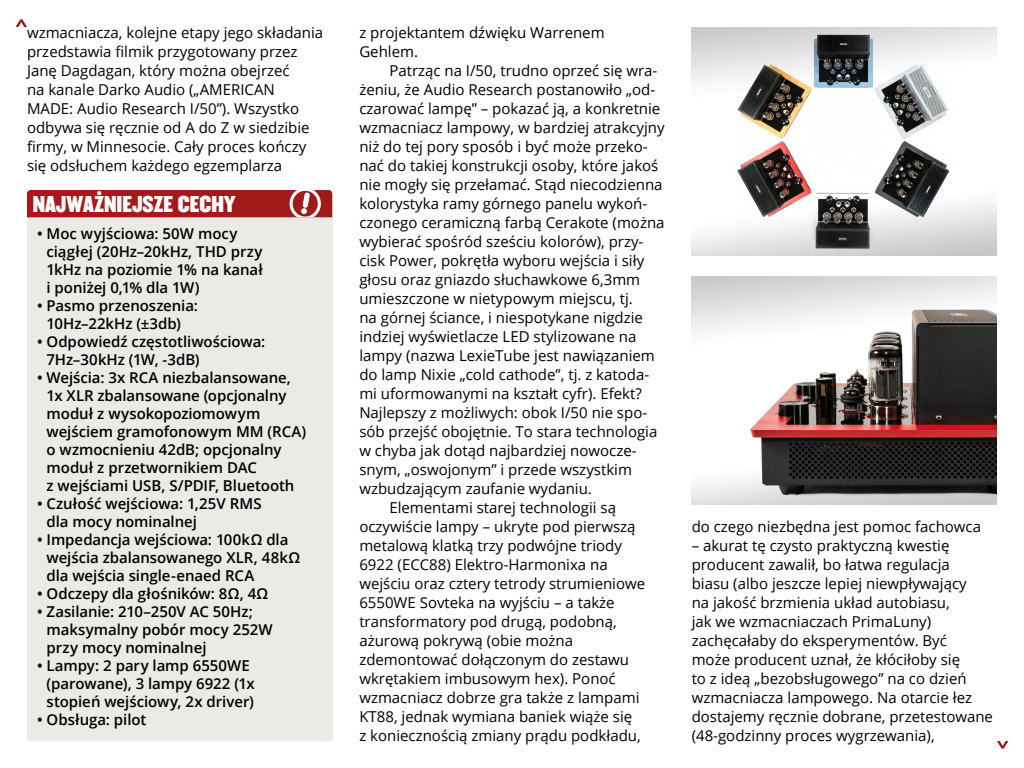
<style>
.page{position:relative;width:1024px;height:768px;background:#fff}
.page>*{position:absolute;margin:0;border:0;box-sizing:border-box;transform-origin:0 0}
.t1{font:20px "Champion Middleweight";color:#fff}
.t2{font:15px/19px "Open Sans";color:#000}
.t3{font:600 15px/18px "Open Sans";letter-spacing:-.005em;color:#000}
</style>
<div class="page">
<svg style="left:997px;top:741px;width:11px;height:8px"></svg>
<svg style="left:16px;top:19px;width:11px;height:8px"></svg>
<div style="left:27px;top:217px;width:305px;height:524px;background:#ebeae7"></div>
<div style="left:27px;top:190px;width:305px;height:27px;background:#a6191a"></div>
<img style="left:692px;top:27px;width:305px;height:229px">
<img style="left:692px;top:276px;width:305px;height:229px">
<p class="t2" style="left:27px;top:23px;width:298px">wzmacniacza, kolejne etapy jego składania przedstawia filmik przygotowany przez Janę Dagdagan, który można obejrzeć<br>na kanale Darko Audio („AMERICAN MADE: Audio Research I/50”). Wszystko odbywa się ręcznie od A do Z w siedzibie firmy, w Minnesocie. Cały proces kończy się odsłuchem każdego egzemplarza</p>
<p class="t2" style="left:359px;top:23px;width:247px">z projektantem dźwięku Warrenem<br>Gehlem.</p>
<p class="t2" style="left:389px;top:61px;width:270px">Patrząc na I/50, trudno oprzeć się wra-</p>
<p class="t2" style="left:359px;top:80px;width:297px">żeniu, że Audio Research postanowiło „od-</p>
<p class="t2" style="left:359px;top:99px;width:303px">czarować lampę” – pokazać ją, a konkretnie</p>
<p class="t2" style="left:359px;top:118px;width:307px">wzmacniacz lampowy, w bardziej atrakcyjny</p>
<p class="t2" style="left:359px;top:137px;width:290px">niż do tej pory sposób i być może przeko-</p>
<p class="t2" style="left:359px;top:156px;width:301px">nać do takiej konstrukcji osoby, które jakoś</p>
<p class="t2" style="left:359px;top:175px;width:305px">nie mogły się przełamać. Stąd niecodzienna</p>
<p class="t2" style="left:359px;top:194px;width:289px">kolorystyka ramy górnego panelu wykoń-</p>
<p class="t2" style="left:359px;top:213px;width:307px">czonego ceramiczną farbą Cerakote (można</p>
<p class="t2" style="left:359px;top:232px;width:286px">wybierać spośród sześciu kolorów), przy-</p>
<p class="t2" style="left:359px;top:251px;width:286px">cisk Power, pokrętła wyboru wejścia i siły</p>
<p class="t2" style="left:359px;top:270px;width:282px">głosu oraz gniazdo słuchawkowe 6,3mm</p>
<p class="t2" style="left:359px;top:289px;width:275px">umieszczone w nietypowym miejscu, tj.</p>
<p class="t2" style="left:359px;top:308px;width:285px">na górnej ściance, i niespotykane nigdzie</p>
<p class="t2" style="left:359px;top:327px;width:279px">indziej wyświetlacze LED stylizowane na</p>
<p class="t2" style="left:359px;top:346px;width:297px">lampy (nazwa LexieTube jest nawiązaniem</p>
<p class="t2" style="left:359px;top:365px;width:291px">do lamp Nixie „cold cathode”, tj. z katoda-</p>
<p class="t2" style="left:359px;top:384px;width:284px">mi uformowanymi na kształt cyfr). Efekt?</p>
<p class="t2" style="left:359px;top:403px;width:289px">Najlepszy z możliwych: obok I/50 nie spo-</p>
<p class="t2" style="left:359px;top:422px;width:300px">sób przejść obojętnie. To stara technologia</p>
<p class="t2" style="left:359px;top:441px;width:279px">w chyba jak dotąd najbardziej nowocze-</p>
<p class="t2" style="left:359px;top:460px;width:274px">snym, „oswojonym” i przede wszystkim</p>
<p class="t2" style="left:359px;top:479px;width:234px">wzbudzającym zaufanie wydaniu.</p>
<p class="t2" style="left:389px;top:498px;width:228px">Elementami starej technologii są</p>
<p class="t2" style="left:359px;top:517px;width:278px">oczywiście lampy – ukryte pod pierwszą</p>
<p class="t2" style="left:359px;top:536px;width:264px">metalową klatką trzy podwójne triody</p>
<p class="t2" style="left:359px;top:555px;width:250px">6922 (ECC88) Elektro-Harmonixa na</p>
<p class="t2" style="left:359px;top:574px;width:287px">wejściu oraz cztery tetrody strumieniowe</p>
<p class="t2" style="left:359px;top:593px;width:257px">6550WE Sovteka na wyjściu – a także</p>
<p class="t2" style="left:359px;top:612px;width:259px">transformatory pod drugą, podobną,</p>
<p class="t2" style="left:359px;top:631px;width:215px">ażurową pokrywą (obie można</p>
<p class="t2" style="left:359px;top:650px;width:271px">zdemontować dołączonym do zestawu</p>
<p class="t2" style="left:359px;top:669px;width:258px">wkrętakiem imbusowym hex). Ponoć</p>
<p class="t2" style="left:359px;top:688px;width:282px">wzmacniacz dobrze gra także z lampami</p>
<p class="t2" style="left:359px;top:707px;width:274px">KT88, jednak wymiana baniek wiąże się</p>
<p class="t2" style="left:359px;top:726px;width:283px">z koniecznością zmiany prądu podkładu,</p>
<h1 class="t1" style="left:33px;top:187px;width:205px">NAJWAŻNIEJSZE CECHY</h1>
<p class="t3" style="left:47px;top:224px;width:218px;text-indent:-10px">• Moc wyjściowa: 50W mocy ciągłej (20Hz–20kHz, THD przy<br>1kHz na poziomie 1% na kanał i poniżej 0,1% dla 1W)</p>
<p class="t3" style="left:37px;top:296px;width:162px;text-align:center">• Pasmo przenoszenia:<br>10Hz–22kHz (±3db)</p>
<p class="t3" style="left:47px;top:332px;width:220px;text-indent:-10px">• Odpowiedź częstotliwościowa:<br>7Hz–30kHz (1W, -3dB)</p>
<p class="t3" style="left:47px;top:368px;width:261px;text-indent:-10px">• Wejścia: 3x RCA niezbalansowane,<br>1x XLR zbalansowane (opcjonalny moduł z wysokopoziomowym wejściem gramofonowym MM (RCA) o wzmocnieniu 42dB; opcjonalny moduł z przetwornikiem DAC<br>z wejściami USB, S/PDIF, Bluetooth</p>
<p class="t3" style="left:47px;top:494px;width:217px;text-indent:-10px">• Czułość wejściowa: 1,25V RMS dla mocy nominalnej</p>
<p class="t3" style="left:47px;top:530px;width:255px;text-indent:-10px">• Impedancja wejściowa: 100kΩ dla wejścia zbalansowanego XLR, 48kΩ dla wejścia single-enaed RCA</p>
<p class="t3" style="left:37px;top:584px;width:233px">• Odczepy dla głośników: 8Ω, 4Ω</p>
<p class="t3" style="left:47px;top:602px;width:228px;text-indent:-10px">• Zasilanie: 210–250V AC 50Hz; maksymalny pobór mocy 252W przy mocy nominalnej</p>
<p class="t3" style="left:47px;top:656px;width:210px;text-indent:-10px">• Lampy: 2 pary lamp 6550WE (parowane), 3 lampy 6922 (1x stopień wejściowy, 2x driver)</p>
<p class="t3" style="left:37px;top:710px;width:111px">• Obsługa: pilot</p>
<p class="t2" style="left:692px;top:517px;width:291px">do czego niezbędna jest pomoc fachowca</p>
<p class="t2" style="left:692px;top:536px;width:303px">– akurat tę czysto praktyczną kwestię producent zawalił, bo łatwa regulacja<br>biasu (albo jeszcze lepiej niewpływający<br>na jakość brzmienia układ autobiasu,<br>jak we wzmacniaczach PrimaLuny) zachęcałaby do eksperymentów. Być<br>może producent uznał, że kłóciłoby się<br>to z ideą „bezobsługowego” na co dzień wzmacniacza lampowego. Na otarcie łez dostajemy ręcznie dobrane, przetestowane (48-godzinny proces wygrzewania),</p>
</div>
